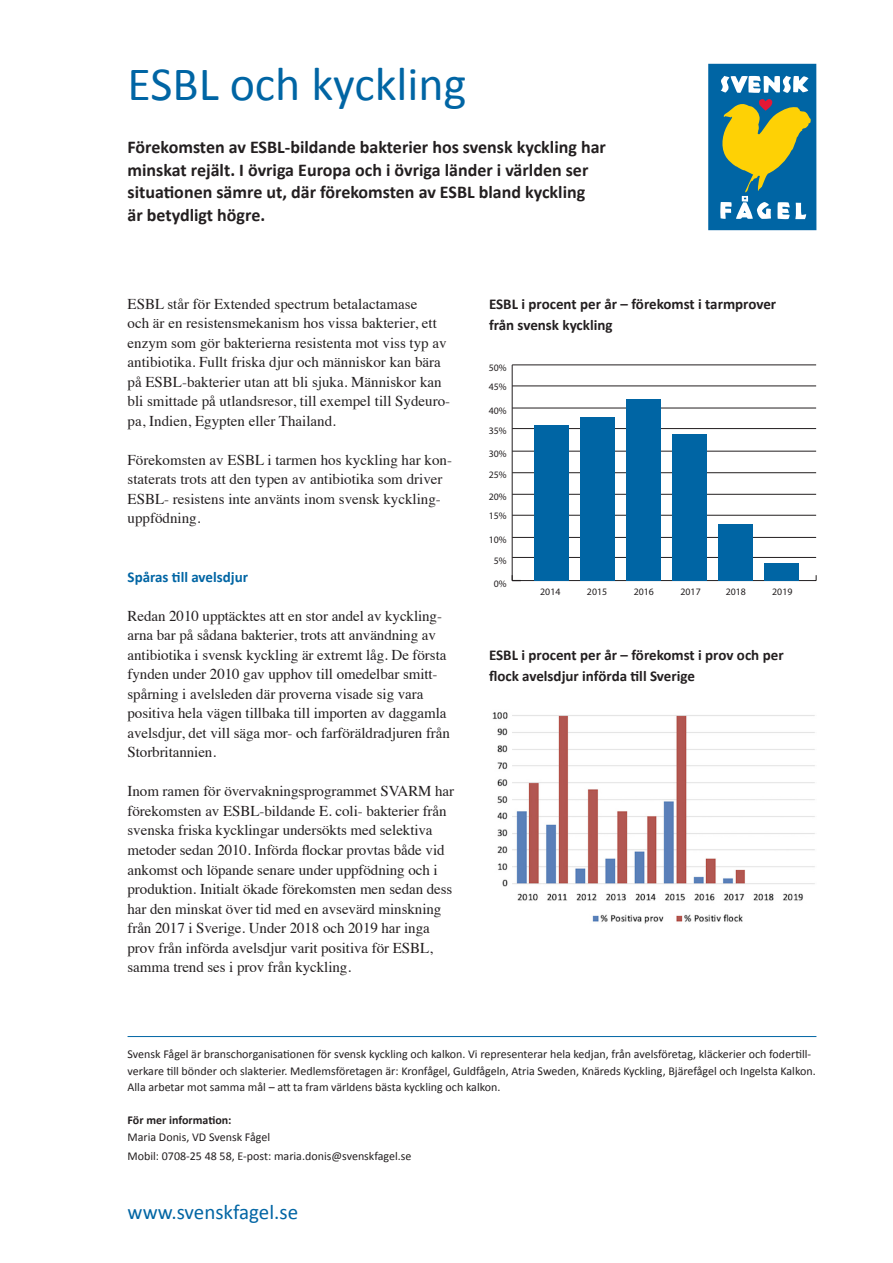
<style>
.page{position:relative;width:893px;height:1263px;background:#fff}
.page>*{position:absolute;margin:0;border:0;box-sizing:border-box;transform-origin:0 0}
.t1{font:48px "Calibri";color:#0065a4}
.t2{font:21px "Calibri";color:#0065a4}
.t3{font:700 18px "Calibri";color:#231f20}
.t4{font:15px/19.5px "Times";letter-spacing:-.005em;color:#231f20}
.t5{font:700 15px/21px "Calibri";color:#231f20}
.t6{font:700 15px "Calibri";color:#0065a4}
.t7{font:12px/16.5px "Calibri";color:#231f20}
.t8{font:700 12px "Calibri";color:#231f20}
.t9{font:9.9px/19.4px "Myriad Pro";color:#231f20}
</style>
<div class="page">
<div style="left:708px;top:64px;width:108px;height:166px;background:#0065a4"></div>
<svg style="left:720px;top:76px;width:88px;height:17px"></svg>
<svg style="left:720px;top:99px;width:91px;height:120px"></svg>
<hr style="left:128px;top:1036px;width:688px;height:1px;background:#0065a4">
<hr style="left:512px;top:580px;width:304px;height:1px;background:#231f20">
<hr style="left:512px;top:365px;width:1px;height:215px;background:#231f20">
<svg style="left:512px;top:575px;width:8px;height:5px"></svg>
<hr style="left:512px;top:537px;width:304px;height:1px;background:#231f20">
<hr style="left:512px;top:494px;width:304px;height:1px;background:#231f20">
<hr style="left:512px;top:451px;width:304px;height:1px;background:#231f20">
<hr style="left:512px;top:408px;width:304px;height:1px;background:#231f20">
<hr style="left:512px;top:365px;width:304px;height:1px;background:#231f20">
<hr style="left:512px;top:386px;width:304px;height:1px;background:#231f20">
<hr style="left:512px;top:428px;width:304px;height:1px;background:#231f20">
<hr style="left:512px;top:472px;width:304px;height:1px;background:#231f20">
<hr style="left:512px;top:515px;width:304px;height:1px;background:#231f20">
<hr style="left:512px;top:557px;width:304px;height:1px;background:#231f20">
<div style="left:765px;top:563px;width:34px;height:17px;background:#0065a4"></div>
<div style="left:719px;top:524px;width:34px;height:56px;background:#0065a4"></div>
<div style="left:673px;top:434px;width:34px;height:146px;background:#0065a4"></div>
<div style="left:627px;top:399px;width:34px;height:181px;background:#0065a4"></div>
<div style="left:581px;top:417px;width:34px;height:163px;background:#0065a4"></div>
<div style="left:535px;top:425px;width:34px;height:155px;background:#0065a4"></div>
<img style="left:492px;top:712px;width:323px;height:212px">
<p class="t1" style="left:128px;top:54px;width:340px">ESBL och kyckling</p>
<p class="t3" style="left:128px;top:136px;width:480px">Förekomsten av ESBL-bildande bakterier hos svensk kyckling har</p>
<p class="t3" style="left:128px;top:158px;width:462px">minskat rejält. I övriga Europa och i övriga länder i världen ser</p>
<p class="t3" style="left:128px;top:181px;width:459px">situationen sämre ut, där förekomsten av ESBL bland kyckling</p>
<p class="t3" style="left:128px;top:203px;width:139px">är betydligt högre.</p>
<p class="t4" style="left:128px;top:293px;width:324px">ESBL står för Extended spectrum betalactamase<br>och är en resistensmekanism hos vissa bakterier, ett enzym som gör bakterierna resistenta mot viss typ av antibiotika. Fullt friska djur och människor kan bära på ESBL-bakterier utan att bli sjuka. Människor kan bli smittade på utlandsresor, till exempel till Sydeuro&shy;pa, Indien, Egypten eller Thailand.</p>
<p class="t4" style="left:128px;top:449px;width:326px">Förekomsten av ESBL i tarmen hos kyckling har kon&shy;staterats trots att den typen av antibiotika som driver ESBL- resistens inte använts inom svensk kyckling&shy;uppfödning.</p>
<p class="t6" style="left:128px;top:567px;width:122px">Spåras till avelsdjur</p>
<p class="t4" style="left:128px;top:605px;width:324px">Redan 2010 upptäcktes att en stor andel av kyckling&shy;arna bar på sådana bakterier, trots att användning av antibiotika i svensk kyckling är extremt låg. De första fynden under 2010 gav upphov till omedelbar smitt&shy;spårning i avelsleden där proverna visade sig vara positiva hela vägen tillbaka till importen av daggamla avelsdjur, det vill säga mor- och farföräldradjuren från Storbritannien.</p>
<p class="t4" style="left:128px;top:780px;width:328px">Inom ramen för övervakningsprogrammet SVARM har förekomsten av ESBL-bildande E. coli- bakterier från svenska friska kycklingar undersökts med selektiva metoder sedan 2010. Införda flockar provtas både vid ankomst och löpande senare under uppfödning och i produktion. Initialt ökade förekomsten men sedan dess har den minskat över tid med en avsevärd minskning från 2017 i Sverige. Under 2018 och 2019 har inga prov från införda avelsdjur varit positiva för ESBL, samma trend ses i prov från kyckling.</p>
<p class="t5" style="left:489px;top:293px;width:289px">ESBL i procent per år – förekomst i tarmprover från svensk kyckling</p>
<p class="t9" style="left:489px;top:358px;width:19px">50%<br>45%</p>
<p class="t9" style="left:489px;top:421px;width:19px">35%</p>
<p class="t9" style="left:489px;top:464px;width:19px">25%</p>
<p class="t9" style="left:489px;top:506px;width:19px">15%</p>
<p class="t9" style="left:494px;top:550px;width:14px">5%</p>
<p class="t9" style="left:489px;top:401px;width:19px">40%</p>
<p class="t9" style="left:489px;top:444px;width:19px">30%</p>
<p class="t9" style="left:489px;top:487px;width:19px">20%</p>
<p class="t9" style="left:489px;top:530px;width:19px">10%</p>
<p class="t9" style="left:494px;top:573px;width:14px">0%</p>
<p class="t9" style="left:540px;top:581px;width:22px">2014</p>
<p class="t9" style="left:587px;top:581px;width:22px">2015</p>
<p class="t9" style="left:634px;top:581px;width:22px">2016</p>
<p class="t9" style="left:680px;top:581px;width:22px">2017</p>
<p class="t9" style="left:726px;top:581px;width:22px">2018</p>
<p class="t9" style="left:772px;top:581px;width:22px">2019</p>
<p class="t5" style="left:489px;top:644px;width:296px">ESBL i procent per år – förekomst i prov och per flock avelsdjur införda till Sverige</p>
<p class="t7" style="left:128px;top:1046px;width:690px">Svensk Fågel är branschorganisationen för svensk kyckling och kalkon. Vi representerar hela kedjan, från avelsföretag, kläckerier och fodertill&shy;verkare till bönder och slakterier. Medlemsföretagen är: Kronfågel, Guldfågeln, Atria Sweden, Knäreds Kyckling, Bjärefågel och Ingelsta Kalkon.<br>Alla arbetar mot samma mål – att ta fram världens bästa kyckling och kalkon.</p>
<p class="t8" style="left:128px;top:1113px;width:106px">För mer information:</p>
<p class="t7" style="left:128px;top:1128px;width:144px">Maria Donis, VD Svensk Fågel</p>
<p class="t7" style="left:128px;top:1148px;width:286px">Mobil: 0708-25 48 58, E-post: maria.donis@svenskfagel.se</p>
<p class="t2" style="left:128px;top:1198px;width:172px">www.svenskfagel.se</p>
</div>
